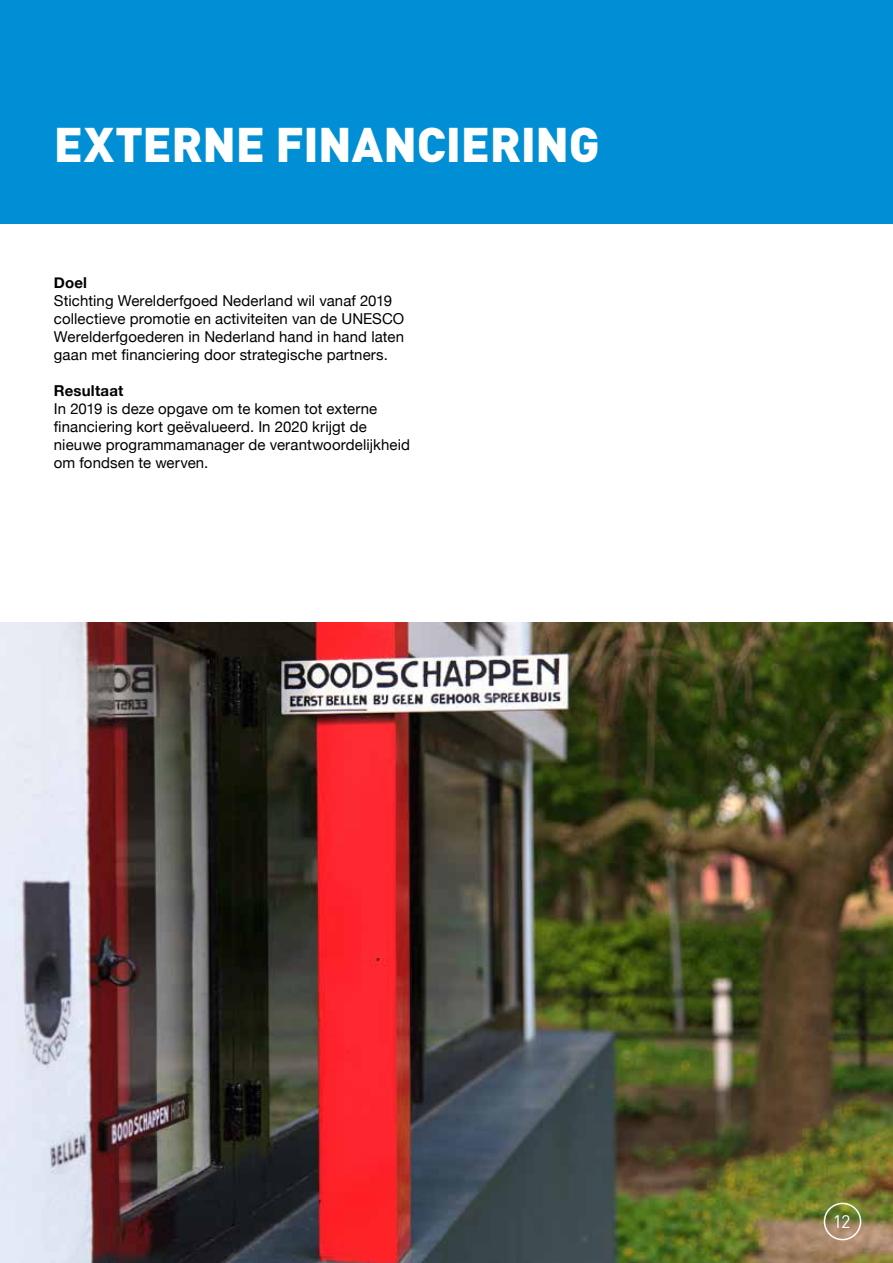
<style>
.page{position:relative;width:893px;height:1263px;background:#fff}
.page>*{position:absolute;margin:0;border:0;box-sizing:border-box;transform-origin:0 0}
.t1{font:900 48px "DIN";letter-spacing:-.005em;color:#fff}
.t2{font:18px "DIN";color:#fff}
.t3{font:15px/18px "Helvetica Neue";letter-spacing:.005em;color:#000}
.t4{font:700 15px "Helvetica Neue";letter-spacing:.015em;color:#000}
</style>
<div class="page">
<div style="left:0;top:0;width:893px;height:224px;background:#008fd5"></div>
<img style="left:0;top:623px;width:893px;height:640px">
<div style="left:824px;top:1203px;width:37px;height:37px;border:2px solid #fff;border-radius:50%"></div>
<h1 class="t1" style="left:54px;top:113px;width:547px">EXTERNE FINANCIERING</h1>
<p class="t4" style="left:54px;top:271px;width:35px">Doel</p>
<p class="t3" style="left:54px;top:293px;width:352px">Stichting Werelderfgoed Nederland wil vanaf 2019 collectieve promotie en activiteiten van de UNESCO Werelderfgoederen in Nederland hand in hand laten gaan met financiering door strategische partners.</p>
<p class="t4" style="left:54px;top:379px;width:71px">Resultaat</p>
<p class="t3" style="left:54px;top:401px;width:358px">In 2019 is deze opgave om te komen tot externe financiering kort geëvalueerd. In 2020 krijgt de nieuwe programmamanager de verantwoordelijkheid om fondsen te werven.</p>
<p class="t2" style="left:833px;top:1210px;width:19px">12</p>
</div>
